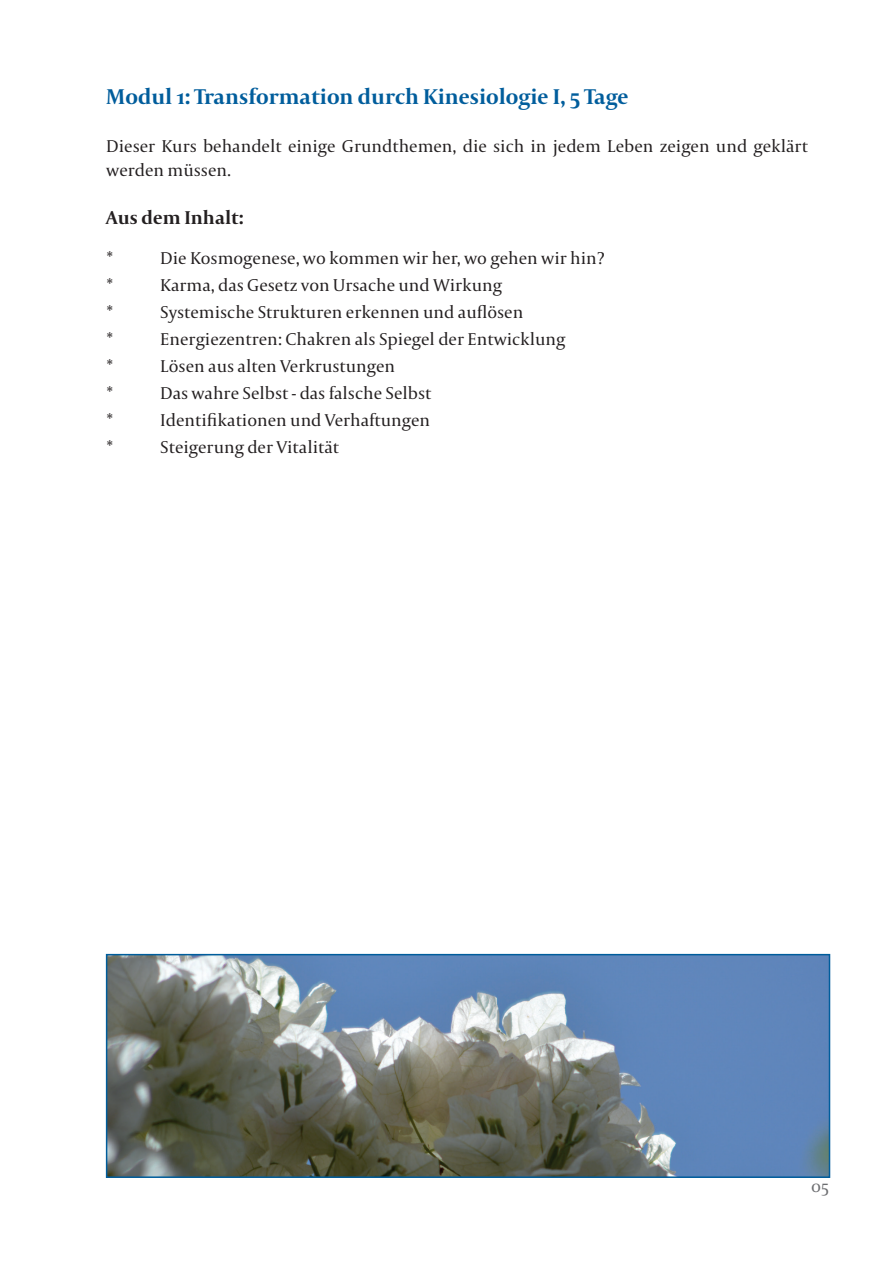
<style>
.page{position:relative;width:893px;height:1263px;background:#fff}
.page>*{position:absolute;margin:0;border:0;box-sizing:border-box;transform-origin:0 0}
.t1{font:700 22.5px "Capitolium 2";color:#005d9c}
.t2{font:700 19.5px "Capitolium 2";color:#231f20}
.t3{font:18px/24px "Capitolium 2";color:#231f20}
.t4{font:18px "Capitolium 2";color:#6c6d70}
</style>
<div class="page">
<img style="left:109px;top:957px;width:718px;height:218px">
<div style="left:106px;top:954px;width:724px;height:224px;border:2px solid #005d9c"></div>
<p class="t1" style="left:106px;top:81px;width:524px">Modul 1: Transformation durch Kinesiologie I, 5 Tage</p>
<p class="t3" style="left:106px;top:133px;width:703px">Dieser Kurs behandelt einige Grundthemen, die sich in jedem Leben zeigen und geklärt werden müssen.</p>
<p class="t2" style="left:106px;top:204px;width:139px">Aus dem Inhalt:</p>
<p class="t3" style="left:106px;top:246px;width:8px">*</p>
<p class="t3" style="left:160px;top:246px;width:446px">Die Kosmogenese, wo kommen wir her, wo gehen wir hin?</p>
<p class="t3" style="left:106px;top:273px;width:8px">*</p>
<p class="t3" style="left:160px;top:273px;width:343px">Karma, das Gesetz von Ursache und Wirkung</p>
<p class="t3" style="left:106px;top:300px;width:8px">*</p>
<p class="t3" style="left:160px;top:300px;width:365px">Systemische Strukturen erkennen und auflösen</p>
<p class="t3" style="left:106px;top:327px;width:8px">*</p>
<p class="t3" style="left:160px;top:327px;width:407px">Energiezentren: Chakren als Spiegel der Entwicklung</p>
<p class="t3" style="left:106px;top:354px;width:8px">*</p>
<p class="t3" style="left:160px;top:354px;width:236px">Lösen aus alten Verkrustungen</p>
<p class="t3" style="left:106px;top:381px;width:8px">*</p>
<p class="t3" style="left:160px;top:381px;width:273px">Das wahre Selbst - das falsche Selbst</p>
<p class="t3" style="left:106px;top:408px;width:8px">*</p>
<p class="t3" style="left:160px;top:408px;width:271px">Identifikationen und Verhaftungen</p>
<p class="t3" style="left:106px;top:435px;width:8px">*</p>
<p class="t3" style="left:160px;top:435px;width:180px">Steigerung der Vitalität</p>
<p class="t4" style="left:811px;top:1174px;width:19px">05</p>
</div>
